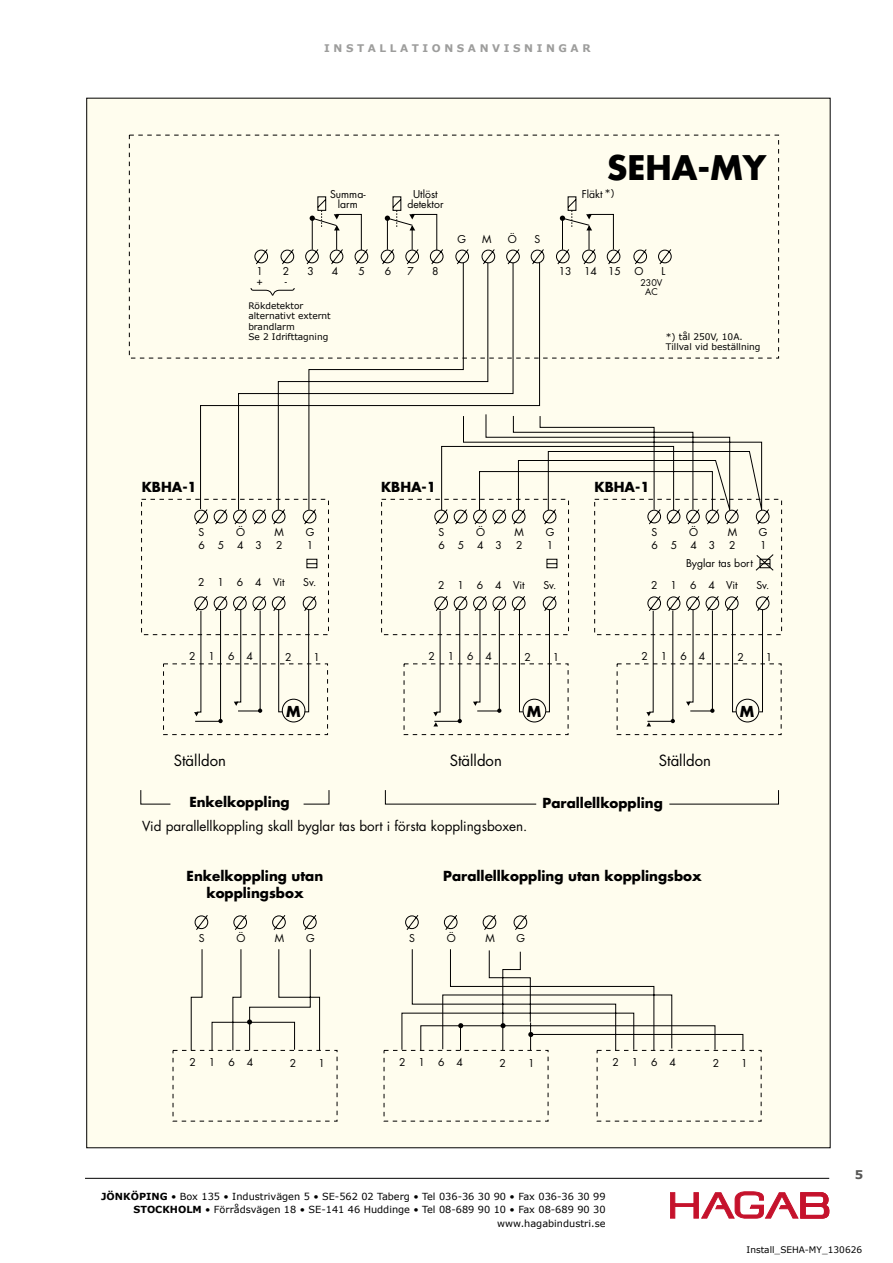
<style>
.page{position:relative;width:893px;height:1263px;background:#fff}
.page>*{position:absolute;margin:0;border:0;box-sizing:border-box;transform-origin:0 0}
.t1{font:700 33px "Futura";color:#000}
.t2{font:15px "Futura";color:#000}
.t3{font:700 14.7px "Futura";color:#000}
.t4{font:700 13.5px "Futura";color:#000}
.t5{font:13.5px "Futura";color:#000}
.t6{font:700 12px "Verdana";color:#575756}
.t7{font:10.5px/10.5px "Futura";color:#000;text-align:center}
.t8{font:700 10.5px "Verdana";color:#9d9d9c}
.t9{font:9.75px/13.5px "Verdana";color:#000;text-align:right}
.t10{font:9px/10.5px "Verdana";color:#000}
.t11{font:9px/9px "Futura";color:#000;text-align:center}
.s1{font-weight:700}
</style>
<div class="page">
<hr style="left:85px;top:1178px;width:744px;height:1px;background:#000">
<svg style="left:670px;top:1191px;width:159px;height:27px"></svg>
<div style="left:87px;top:98px;width:743px;height:1050px;background:#fffdee"></div>
<svg style="left:172px;top:1051px;width:571px;height:71px"></svg>
<svg style="left:410px;top:225px;width:5px;height:5px"></svg>
<svg style="left:409px;top:214px;width:6px;height:5px"></svg>
<svg style="left:385px;top:196px;width:16px;height:32px"></svg>
<svg style="left:309px;top:196px;width:53px;height:53px"></svg>
<svg style="left:559px;top:196px;width:55px;height:53px"></svg>
<svg style="left:238px;top:249px;width:434px;height:165px"></svg>
<svg style="left:140px;top:414px;width:622px;height:637px"></svg>
<svg style="left:251px;top:288px;width:44px;height:8px"></svg>
<p class="t8" style="left:324px;top:40px;width:268px">I N S T A L L A T I O N S A N V I S N I N G A R</p>
<h1 class="t1" style="left:607px;top:146px;width:160px">SEHA-MY</h1>
<p class="t7" style="left:407px;top:189px;width:38px">Utlöst detektor</p>
<p class="t7" style="left:330px;top:189px;width:37px">Summa&shy;larm</p>
<p class="t7" style="left:582px;top:189px;width:22px">Fläkt</p>
<p class="t10" style="left:605px;top:188px;width:11px">*)</p>
<p class="t7" style="left:458px;top:234px;width:10px">G</p>
<p class="t7" style="left:482px;top:234px;width:11px">M</p>
<p class="t7" style="left:508px;top:234px;width:11px">Ö</p>
<p class="t7" style="left:534px;top:234px;width:7px">S</p>
<p class="t7" style="left:257px;top:266px;width:8px;line-height:9.8px;text-align:left">1 +</p>
<p class="t7" style="left:283px;top:266px;width:8px;line-height:9.8px;text-align:left">2 -</p>
<p class="t7" style="left:307px;top:266px;width:8px">3</p>
<p class="t7" style="left:332px;top:266px;width:8px">4</p>
<p class="t7" style="left:359px;top:266px;width:8px">5</p>
<p class="t7" style="left:385px;top:266px;width:8px">6</p>
<p class="t7" style="left:408px;top:266px;width:8px">7</p>
<p class="t7" style="left:432px;top:266px;width:8px">8</p>
<p class="t7" style="left:559px;top:266px;width:64px">13 14 15</p>
<p class="t7" style="left:635px;top:266px;width:11px">O</p>
<p class="t7" style="left:661px;top:266px;width:5px">L</p>
<p class="t11" style="left:640px;top:279px;width:24px">230V<br>AC</p>
<p class="t10" style="left:248px;top:300px;width:84px">Rökdetektor alternativt externt brandlarm<br>Se 2 Idrifttagning</p>
<p class="t10" style="left:666px;top:331px;width:96px">*) tål 250V, 10A.<br>Tillval vid beställning</p>
<p class="t4" style="left:142px;top:478px;width:57px">KBHA-1</p>
<p class="t4" style="left:381px;top:478px;width:57px">KBHA-1</p>
<p class="t4" style="left:594px;top:478px;width:57px">KBHA-1</p>
<p class="t7" style="left:198px;top:527px;width:7px">S</p>
<p class="t7" style="left:236px;top:527px;width:11px">Ö</p>
<p class="t7" style="left:275px;top:527px;width:11px">M</p>
<p class="t7" style="left:306px;top:527px;width:10px">G</p>
<p class="t7" style="left:198px;top:540px;width:65px">6543</p>
<p class="t7" style="left:276px;top:540px;width:8px">2</p>
<p class="t7" style="left:307px;top:540px;width:8px">1</p>
<p class="t7" style="left:198px;top:577px;width:47px">216</p>
<p class="t7" style="left:273px;top:577px;width:13px">Vit</p>
<p class="t7" style="left:255px;top:577px;width:8px">4</p>
<p class="t7" style="left:303px;top:577px;width:15px">Sv.</p>
<p class="t7" style="left:438px;top:527px;width:7px">S</p>
<p class="t7" style="left:476px;top:527px;width:11px">Ö</p>
<p class="t7" style="left:515px;top:527px;width:11px">M</p>
<p class="t7" style="left:546px;top:527px;width:10px">G</p>
<p class="t7" style="left:438px;top:540px;width:65px">6543</p>
<p class="t7" style="left:516px;top:540px;width:8px">2</p>
<p class="t7" style="left:547px;top:540px;width:8px">1</p>
<p class="t7" style="left:438px;top:580px;width:47px">216</p>
<p class="t7" style="left:513px;top:580px;width:13px">Vit</p>
<p class="t7" style="left:495px;top:580px;width:8px">4</p>
<p class="t7" style="left:543px;top:580px;width:15px">Sv.</p>
<p class="t7" style="left:652px;top:527px;width:7px">S</p>
<p class="t7" style="left:689px;top:527px;width:11px">Ö</p>
<p class="t7" style="left:728px;top:527px;width:11px">M</p>
<p class="t7" style="left:759px;top:527px;width:10px">G</p>
<p class="t7" style="left:652px;top:540px;width:65px">6543</p>
<p class="t7" style="left:729px;top:540px;width:8px">2</p>
<p class="t7" style="left:760px;top:540px;width:8px">1</p>
<p class="t7" style="left:651px;top:580px;width:47px">216</p>
<p class="t7" style="left:726px;top:580px;width:13px">Vit</p>
<p class="t7" style="left:686px;top:558px;width:68px">Byglar tas bort</p>
<p class="t7" style="left:708px;top:580px;width:8px">4</p>
<p class="t7" style="left:756px;top:580px;width:15px">Sv.</p>
<p class="t7" style="left:189px;top:651px;width:65px">2164</p>
<p class="t7" style="left:285px;top:652px;width:8px">2</p>
<p class="t7" style="left:314px;top:652px;width:8px">1</p>
<p class="t7" style="left:428px;top:651px;width:65px">2164</p>
<p class="t7" style="left:524px;top:652px;width:8px">2</p>
<p class="t7" style="left:553px;top:652px;width:8px">1</p>
<p class="t7" style="left:642px;top:651px;width:65px">2164</p>
<p class="t7" style="left:737px;top:652px;width:8px">2</p>
<p class="t7" style="left:766px;top:652px;width:8px">1</p>
<h3 class="t3" style="left:286px;top:701px;width:16px">M</h3>
<h3 class="t3" style="left:527px;top:701px;width:16px">M</h3>
<h3 class="t3" style="left:740px;top:701px;width:16px">M</h3>
<h2 class="t2" style="left:174px;top:751px;width:54px">Ställdon</h2>
<p class="t4" style="left:189px;top:793px;width:102px">Enkelkoppling</p>
<h2 class="t2" style="left:450px;top:751px;width:54px">Ställdon</h2>
<h2 class="t2" style="left:659px;top:751px;width:54px">Ställdon</h2>
<p class="t4" style="left:543px;top:794px;width:122px">Parallellkoppling</p>
<p class="t5" style="left:142px;top:817px;width:387px">Vid parallellkoppling skall byglar tas bort i första kopplingsboxen.</p>
<p class="t4" style="left:187px;top:867px;width:138px">Enkelkoppling utan</p>
<p class="t4" style="left:443px;top:867px;width:260px">Parallellkoppling utan kopplingsbox</p>
<p class="t4" style="left:206px;top:883px;width:99px">kopplingsbox</p>
<p class="t7" style="left:199px;top:933px;width:7px">S</p>
<p class="t7" style="left:236px;top:933px;width:11px">Ö</p>
<p class="t7" style="left:275px;top:933px;width:11px">M</p>
<p class="t7" style="left:306px;top:933px;width:10px">G</p>
<p class="t7" style="left:190px;top:1057px;width:65px">2164</p>
<p class="t7" style="left:290px;top:1058px;width:8px">2</p>
<p class="t7" style="left:318px;top:1058px;width:8px">1</p>
<p class="t7" style="left:409px;top:933px;width:7px">S</p>
<p class="t7" style="left:447px;top:933px;width:11px">Ö</p>
<p class="t7" style="left:485px;top:933px;width:11px">M</p>
<p class="t7" style="left:517px;top:933px;width:10px">G</p>
<p class="t7" style="left:399px;top:1057px;width:65px">2164</p>
<p class="t7" style="left:500px;top:1058px;width:8px">2</p>
<p class="t7" style="left:528px;top:1058px;width:8px">1</p>
<p class="t7" style="left:612px;top:1057px;width:65px">2164</p>
<p class="t7" style="left:713px;top:1058px;width:8px">2</p>
<p class="t7" style="left:741px;top:1058px;width:8px">1</p>
<p class="t9" style="left:101px;top:1189px;width:506px"><span class="s1">JÖNKÖPING</span> • Box 135 • Industrivägen 5 • SE-562 02 Taberg • Tel 036-36 30 90 • Fax 036-36 30 99<br><span class="s1">STOCKHOLM</span> • Förrådsvägen 18 • SE-141 46 Huddinge • Tel 08-689 90 10 • Fax 08-689 90 30 www.hagabindustri.se</p>
<p class="t6" style="left:855px;top:1166px;width:10px">5</p>
<p class="t10" style="left:747px;top:1244px;width:117px">Install_SEHA-MY_130626</p>
</div>
